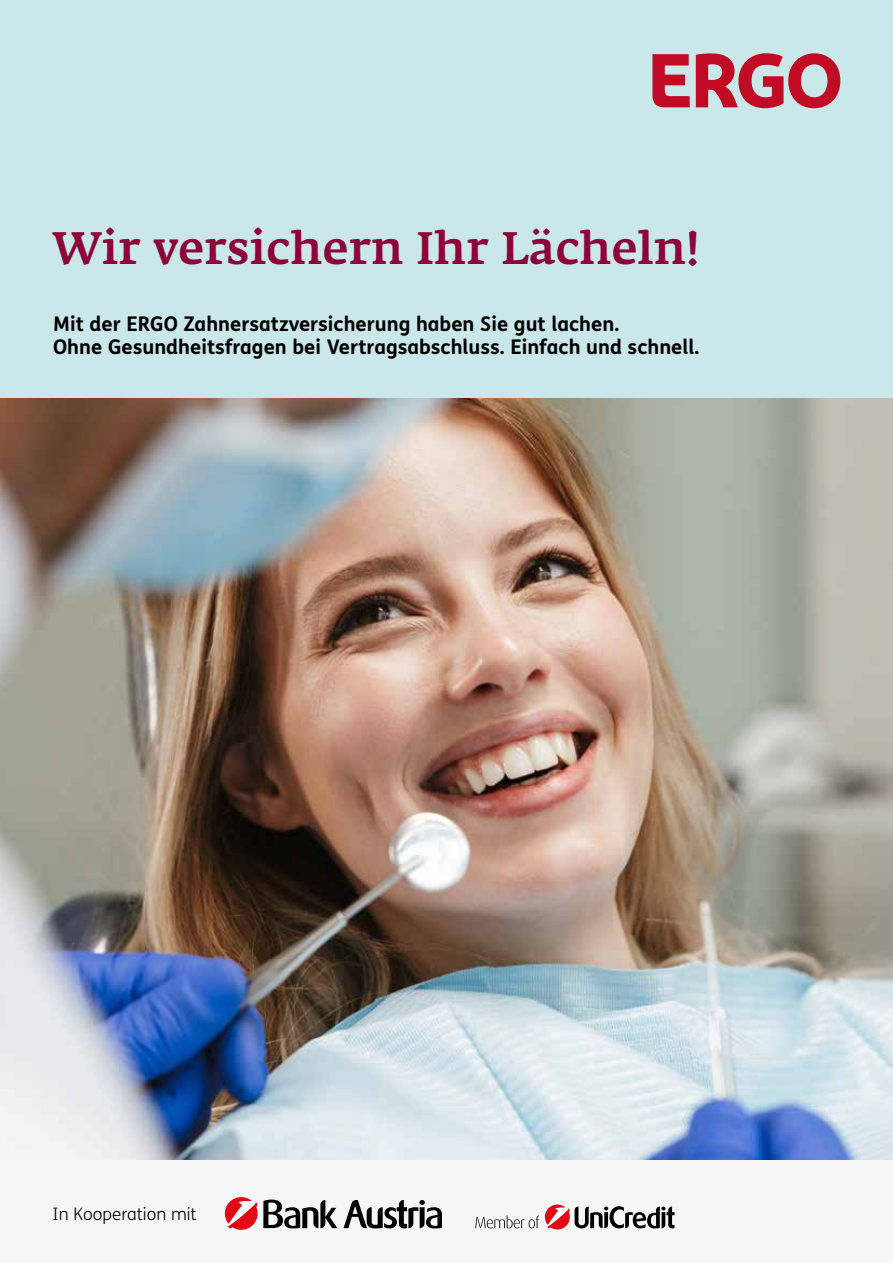
<style>
.page{position:relative;width:893px;height:1263px;background:#fff}
.page>*{position:absolute;margin:0;border:0;box-sizing:border-box;transform-origin:0 0}
.t1{font:500 45px "Fedra Serif A Pro";letter-spacing:.01em;color:#8d0439}
.t2{font:700 20.25px/23.1px "FS Me";color:#000}
.t3{font:300 17.1px "FS Me";color:#000}
</style>
<div class="page">
<img style="left:0;top:398px;width:893px;height:762px">
<div style="left:0;top:0;width:893px;height:398px;background:#cae7ea"></div>
<svg style="left:696px;top:53px;width:144px;height:55px"></svg>
<svg style="left:652px;top:54px;width:38px;height:53px"></svg>
<div style="left:0;top:1161px;width:893px;height:102px;background:#f6f6f6"></div>
<svg style="left:475px;top:1215px;width:64px;height:13px"></svg>
<svg style="left:545px;top:1204px;width:129px;height:25px"></svg>
<svg style="left:344px;top:1200px;width:98px;height:28px"></svg>
<svg style="left:225px;top:1197px;width:112px;height:33px"></svg>
<h1 class="t1" style="left:53px;top:222px;width:648px">Wir versichern Ihr Lächeln!</h1>
<p class="t2" style="left:53px;top:311px;width:648px">Mit der ERGO Zahnersatzversicherung haben Sie gut lachen.<br>Ohne Gesundheitsfragen bei Vertragsabschluss. Einfach und schnell.</p>
<p class="t3" style="left:53px;top:1203px;width:146px">In Kooperation mit</p>
</div>
